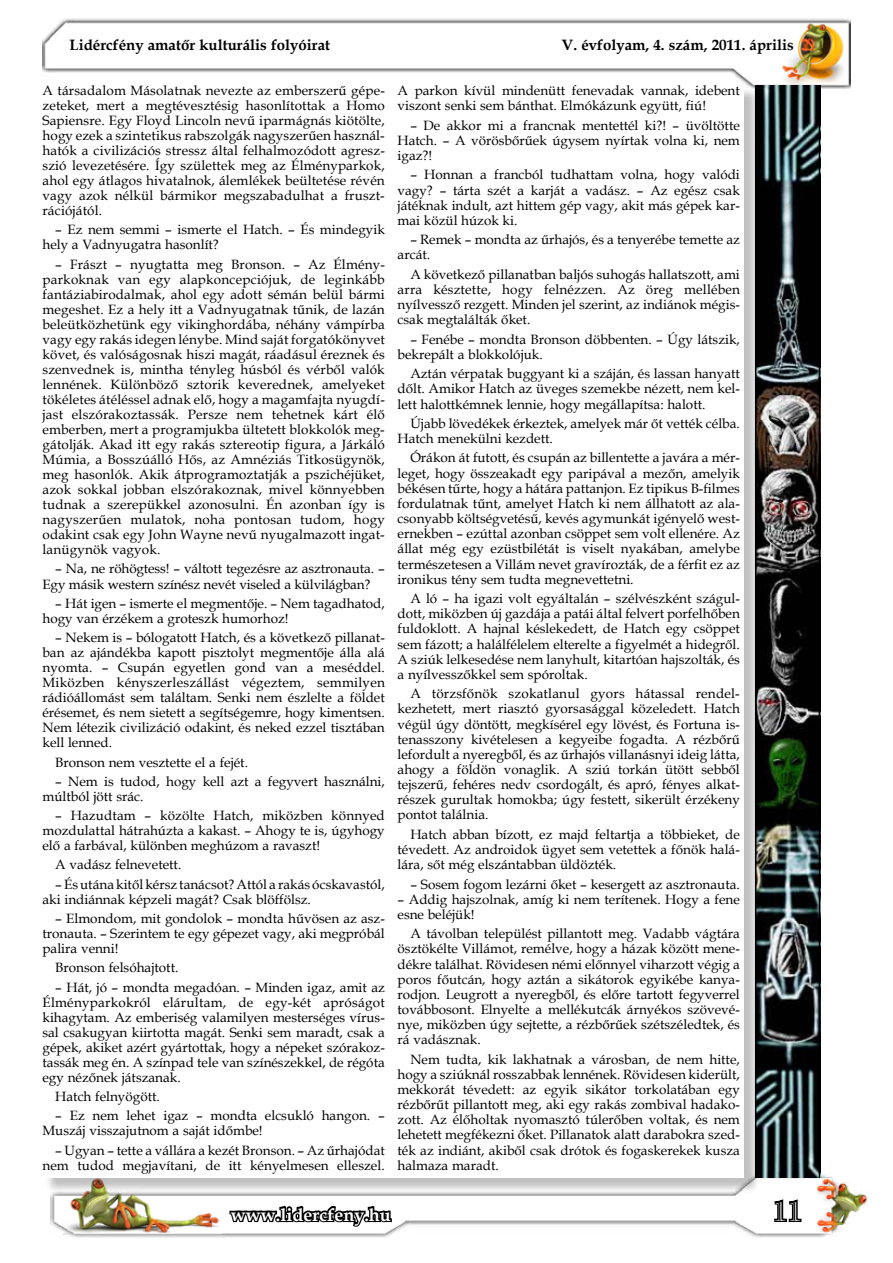
<style>
.page{position:relative;width:893px;height:1263px;background:#fff}
.page>*{position:absolute;margin:0;border:0;box-sizing:border-box;transform-origin:0 0}
.t1{font:27px "Casper Open Face";color:#fff}
.t2{font:700 18px "Book Antiqua";color:#fff}
.t3{font:700 15px "Book Antiqua";color:#000}
.t4{font:13.5px/15.1px "Book Antiqua";color:#000;text-align:justify}
</style>
<div class="page">
<img style="left:43px;top:18px;width:807px;height:71px">
<img style="left:51px;top:1173px;width:816px;height:64px">
<svg style="left:69px;top:38px;width:262px;height:17px"></svg>
<svg style="left:561px;top:18px;width:233px;height:37px"></svg>
<svg style="left:228px;top:1201px;width:165px;height:30px"></svg>
<svg style="left:755px;top:1197px;width:49px;height:27px"></svg>
<img style="left:756px;top:85px;width:63px;height:1093px">
<hr style="left:755px;top:85px;width:1px;height:1093px;background:#000">
<hr style="left:819px;top:85px;width:1px;height:1093px;background:#000">
<div style="left:44px;top:87px;width:717px;height:1107px;background:#000;opacity:.25"></div>
<div style="left:43px;top:85px;width:701px;height:1093px;background:#fff"></div>
<p class="t3" style="left:70px;top:35px;width:262px">Lidércfény amatőr kulturális folyóirat</p>
<p class="t3" style="left:562px;top:35px;width:233px">V. évfolyam, 4. szám, 2011. április</p>
<p class="t4" style="left:43px;top:82px;width:344px">A társadalom Másolatnak nevezte az emberszerű gépe&shy;zeteket, mert a megtévesztésig hasonlítottak a Homo Sapiensre. Egy Floyd Lincoln nevű iparmágnás kiötölte, hogy ezek a szintetikus rabszolgák nagyszerűen használ&shy;hatók a civilizációs stressz által felhalmozódott agresz&shy;szió levezetésére. Így születtek meg az Élményparkok, ahol egy átlagos hivatalnok, álemlékek beültetése révén vagy azok nélkül bármikor megszabadulhat a fruszt&shy;rációjától.</p>
<p class="t4" style="left:43px;top:222px;width:344px;text-indent:13px">– Ez nem semmi – ismerte el Hatch. – És mindegyik hely a Vadnyugatra hasonlít?</p>
<p class="t4" style="left:43px;top:256px;width:344px;text-indent:13px">– Frászt – nyugtatta meg Bronson. – Az Élmény&shy;parkoknak van egy alapkoncepciójuk, de leginkább fantáziabirodalmak, ahol egy adott sémán belül bármi megeshet. Ez a hely itt a Vadnyugatnak tűnik, de lazán beleütközhetünk egy vikinghordába, néhány vámpírba vagy egy rakás idegen lénybe. Mind saját forgatókönyvet követ, és valóságosnak hiszi magát, ráadásul éreznek és szenvednek is, mintha tényleg húsból és vérből valók lennének. Különböző sztorik keverednek, amelyeket tökéletes átéléssel adnak elő, hogy a magamfajta nyugdí&shy;jast elszórakoztassák. Persze nem tehetnek kárt élő emberben, mert a programjukba ültetett blokkolók meg&shy;gátolják. Akad itt egy rakás sztereotip figura, a Járkáló Múmia, a Bosszúálló Hős, az Amnéziás Titkosügynök, meg hasonlók. Akik átprogramoztatják a pszichéjüket, azok sokkal jobban elszórakoznak, mivel könnyebben tudnak a szerepükkel azonosulni. Én azonban így is nagyszerűen mulatok, noha pontosan tudom, hogy odakint csak egy John Wayne nevű nyugalmazott ingat&shy;lanügynök vagyok.</p>
<p class="t4" style="left:43px;top:561px;width:344px;text-indent:13px">– Na, ne röhögtess! – váltott tegezésre az asztronauta. –<br>Egy másik western színész nevét viseled a külvilágban?</p>
<p class="t4" style="left:43px;top:595px;width:344px;text-indent:13px">– Hát igen – ismerte el megmentője. – Nem tagadhatod, hogy van érzékem a groteszk humorhoz!</p>
<p class="t4" style="left:43px;top:630px;width:344px;text-indent:13px">– Nekem is – bólogatott Hatch, és a következő pillanat&shy;ban az ajándékba kapott pisztolyt megmentője álla alá nyomta. – Csupán egyetlen gond van a meséddel.<br>Miközben kényszerleszállást végeztem, semmilyen rádióállomást sem találtam. Senki nem észlelte a földet érésemet, és nem sietett a segítségemre, hogy kimentsen.<br>Nem létezik civilizáció odakint, és neked ezzel tisztában kell lenned.</p>
<p class="t4" style="left:55px;top:754px;width:194px">Bronson nem vesztette el a fejét.</p>
<p class="t4" style="left:43px;top:773px;width:344px;text-indent:13px">– Nem is tudod, hogy kell azt a fegyvert használni, múltból jött srác.</p>
<p class="t4" style="left:43px;top:808px;width:344px;text-indent:13px">– Hazudtam – közölte Hatch, miközben könnyed mozdulattal hátrahúzta a kakast. – Ahogy te is, úgyhogy elő a farbával, különben meghúzom a ravaszt!</p>
<p class="t4" style="left:55px;top:857px;width:128px">A vadász felnevetett.</p>
<p class="t4" style="left:43px;top:876px;width:344px;text-indent:13px">– És utána kitől kérsz tanácsot? Attól a rakás ócskavastól, aki indiánnak képzeli magát? Csak blöffölsz.</p>
<p class="t4" style="left:43px;top:911px;width:344px;text-indent:13px">– Elmondom, mit gondolok – mondta hűvösen az asz&shy;tronauta. – Szerintem te egy gépezet vagy, aki megpróbál palira venni!</p>
<p class="t4" style="left:55px;top:960px;width:125px">Bronson felsóhajtott.</p>
<p class="t4" style="left:43px;top:979px;width:344px;text-indent:13px">– Hát, jó – mondta megadóan. – Minden igaz, amit az Élményparkokról elárultam, de egy-két apróságot kihagytam. Az emberiség valamilyen mesterséges vírus&shy;sal csakugyan kiirtotta magát. Senki sem maradt, csak a gépek, akiket azért gyártottak, hogy a népeket szórakoz&shy;tassák meg én. A színpad tele van színészekkel, de régóta egy nézőnek játszanak.</p>
<p class="t4" style="left:55px;top:1089px;width:106px">Hatch felnyögött.</p>
<p class="t4" style="left:43px;top:1108px;width:344px;text-indent:13px">– Ez nem lehet igaz – mondta elcsukló hangon. –<br>Muszáj visszajutnom a saját időmbe!</p>
<p class="t4" style="left:43px;top:1142px;width:344px;text-align:right">– Ugyan – tette a vállára a kezét Bronson. – Az űrhajódat nem tudod megjavítani, de itt kényelmesen elleszel.</p>
<p class="t4" style="left:398px;top:83px;width:344px">A parkon kívül mindenütt fenevadak vannak, idebent viszont senki sem bánthat. Elmókázunk együtt, fiú!</p>
<p class="t4" style="left:398px;top:117px;width:344px;text-indent:13px">– De akkor mi a francnak mentettél ki?! – üvöltötte Hatch. – A vörösbőrűek úgysem nyírtak volna ki, nem igaz?!</p>
<p class="t4" style="left:398px;top:167px;width:344px;text-indent:13px">– Honnan a francból tudhattam volna, hogy valódi vagy? – tárta szét a karját a vadász. – Az egész csak játéknak indult, azt hittem gép vagy, akit más gépek kar&shy;mai közül húzok ki.</p>
<p class="t4" style="left:398px;top:232px;width:344px;text-indent:13px">– Remek – mondta az űrhajós, és a tenyerébe temette az arcát.</p>
<p class="t4" style="left:398px;top:266px;width:344px;text-indent:13px">A következő pillanatban baljós suhogás hallatszott, ami arra késztette, hogy felnézzen. Az öreg mellében nyílvessző rezgett. Minden jel szerint, az indiánok mégis&shy;csak megtalálták őket.</p>
<p class="t4" style="left:398px;top:331px;width:344px;text-indent:13px">– Fenébe – mondta Bronson döbbenten. – Úgy látszik, bekrepált a blokkolójuk.</p>
<p class="t4" style="left:398px;top:366px;width:344px;text-indent:13px">Aztán vérpatak buggyant ki a száján, és lassan hanyatt dőlt. Amikor Hatch az üveges szemekbe nézett, nem kel&shy;lett halottkémnek lennie, hogy megállapítsa: halott.</p>
<p class="t4" style="left:398px;top:415px;width:344px;text-indent:13px">Újabb lövedékek érkeztek, amelyek már őt vették célba.<br>Hatch menekülni kezdett.</p>
<p class="t4" style="left:398px;top:450px;width:344px;text-indent:13px">Órákon át futott, és csupán az billentette a javára a mér&shy;leget, hogy összeakadt egy paripával a mezőn, amelyik békésen tűrte, hogy a hátára pattanjon. Ez tipikus B-filmes fordulatnak tűnt, amelyet Hatch ki nem állhatott az ala&shy;csonyabb költségvetésű, kevés agymunkát igényelő west&shy;ernekben – ezúttal azonban csöppet sem volt ellenére. Az állat még egy ezüstbilétát is viselt nyakában, amelybe természetesen a Villám nevet gravírozták, de a férfit ez az ironikus tény sem tudta megnevettetni.</p>
<p class="t4" style="left:398px;top:591px;width:344px;text-indent:13px">A ló – ha igazi volt egyáltalán – szélvészként szágul&shy;dott, miközben új gazdája a patái által felvert porfelhőben fuldoklott. A hajnal késlekedett, de Hatch egy csöppet sem fázott; a halálfélelem elterelte a figyelmét a hidegről.<br>A sziúk lelkesedése nem lanyhult, kitartóan hajszolták, és a nyílvesszőkkel sem spóroltak.</p>
<p class="t4" style="left:398px;top:686px;width:344px;text-indent:13px">A törzsfőnök szokatlanul gyors hátassal rendel&shy;kezhetett, mert riasztó gyorsasággal közeledett. Hatch végül úgy döntött, megkísérel egy lövést, és Fortuna is&shy;tenasszony kivételesen a kegyeibe fogadta. A rézbőrű lefordult a nyeregből, és az űrhajós villanásnyi ideig látta, ahogy a földön vonaglik. A sziú torkán ütött sebből tejszerű, fehéres nedv csordogált, és apró, fényes alkat&shy;részek gurultak homokba; úgy festett, sikerült érzékeny pontot találnia.</p>
<p class="t4" style="left:398px;top:826px;width:344px;text-indent:13px">Hatch abban bízott, ez majd feltartja a többieket, de tévedett. Az androidok ügyet sem vetettek a főnök halá&shy;lára, sőt még elszántabban üldözték.</p>
<p class="t4" style="left:410px;top:876px;width:331px">– Sosem fogom lezárni őket – kesergett az asztronauta.</p>
<p class="t4" style="left:398px;top:891px;width:344px">– Addig hajszolnak, amíg ki nem terítenek. Hogy a fene esne beléjük!</p>
<p class="t4" style="left:398px;top:926px;width:344px;text-indent:13px">A távolban települést pillantott meg. Vadabb vágtára ösztökélte Villámot, remélve, hogy a házak között mene&shy;dékre találhat. Rövidesen némi előnnyel viharzott végig a poros főutcán, hogy aztán a sikátorok egyikébe kanya&shy;rodjon. Leugrott a nyeregből, és előre tartott fegyverrel továbbosont. Elnyelte a mellékutcák árnyékos szövevé&shy;nye, miközben úgy sejtette, a rézbőrűek szétszéledtek, és rá vadásznak.</p>
<p class="t4" style="left:398px;top:1051px;width:344px;text-indent:13px">Nem tudta, kik lakhatnak a városban, de nem hitte, hogy a sziúknál rosszabbak lennének. Rövidesen kiderült, mekkorát tévedett: az egyik sikátor torkolatában egy rézbőrűt pillantott meg, aki egy rakás zombival hadako&shy;zott. Az élőholtak nyomasztó túlerőben voltak, és nem lehetett megfékezni őket. Pillanatok alatt darabokra szed&shy;ték az indiánt, akiből csak drótok és fogaskerekek kusza halmaza maradt.</p>
<h2 class="t2" style="left:231px;top:1202px;width:161px">www.lidercfeny.hu</h2>
<h1 class="t1" style="left:773px;top:1196px;width:30px">11</h1>
</div>
